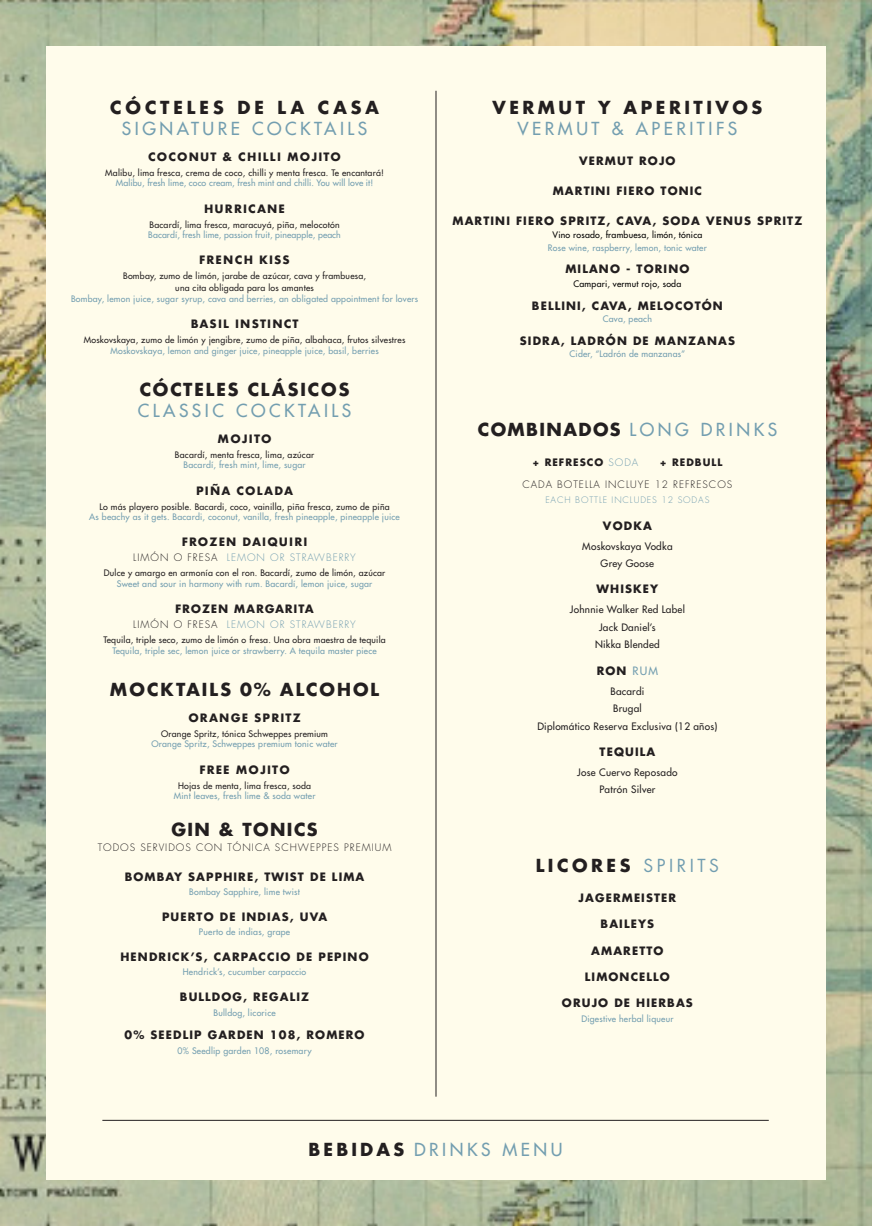
<style>
.page{position:relative;width:872px;height:1226px;background:#fff}
.page>*{position:absolute;margin:0;border:0;box-sizing:border-box;transform-origin:0 0}
.t1{font:500 17.5px "Futura Std";letter-spacing:.2em;color:#739eb0}
.t2{font:700 17.5px "Futura";letter-spacing:.08em;color:#231f20}
.t3{font:700 17.5px "Futura Std";letter-spacing:.2em;color:#231f20}
.t4{font:700 17.5px "Futura Std";letter-spacing:.08em;color:#231f20}
.t5{font:700 17.5px "Futura";letter-spacing:.2em;color:#231f20}
.spanish_describtions{font:700 11.25px "Futura Std";letter-spacing:.1em;color:#231f20}
.t6{font:700 11.25px "Futura";letter-spacing:.1em;color:#231f20}
.t7{font:700 11.25px "Futura";letter-spacing:.07em;color:#231f20}
.spanish_describtions-2{font:500 10px "Futura Std";letter-spacing:.025em;color:#231f20}
.t8{font:300 10px "Futura Std";letter-spacing:.1em;color:#231f20}
.t9{font:300 10px "Futura Std";letter-spacing:.1em;color:#719db0}
.t10{font:700 10px "Futura Std";letter-spacing:.1em;color:#231f20}
.english_describtion{font:500 8.75px "Futura Std";letter-spacing:.025em;color:#739eb0}
.spanish_describtions-3{font:500 8.75px "Futura Std";letter-spacing:.025em;color:#231f20}
.spanish_describtions-4{font:500 8.75px "Futura Std";letter-spacing:.025em;color:#739eb0}
.english_describtion-2{font:500 8.75px "Futura Std";letter-spacing:.025em;color:#231f20}
.t11{font:500 8.75px "Futura Std";letter-spacing:.025em;color:#000}
.t12{font:300 8.75px "Futura Std";letter-spacing:.1em;color:#719db0}
.s1{color:#231f20}
.s2{font-weight:500;color:#739eb0}
.s3{font-weight:300;color:#719db0}
.s4{font-weight:400;color:#719db0}
.s5{font-weight:700;color:#231f20}
</style>
<div class="page">
<img style="left:0;top:0;width:845px;height:1226px">
<img style="left:845px;top:0;width:27px;height:1226px">
<div style="left:46px;top:46px;width:780px;height:1134px;background:#fffceb"></div>
<hr style="left:436px;top:91px;width:1px;height:1006px;background:#231f20">
<hr style="left:102px;top:1120px;width:666px;height:1px;background:#231f20">
<p class="t5" style="left:110px;top:95px;width:271px">CÓCTELES DE LA CASA</p>
<p class="t1" style="left:122px;top:117px;width:247px">SIGNATURE COCKTAILS</p>
<p class="t6" style="left:148px;top:149px;width:194px">COCONUT &amp; CHILLI MOJITO</p>
<p class="spanish_describtions-3" style="left:105px;top:167px;width:280px">Malibu, lima fresca, crema de coco, chilli y menta fresca. Te encantará!</p>
<p class="english_describtion" style="left:116px;top:178px;width:259px">Malibu, fresh lime, coco cream, fresh mint and chilli. You will love it!</p>
<p class="t6" style="left:204px;top:200px;width:82px">HURRICANE</p>
<p class="spanish_describtions-3" style="left:150px;top:219px;width:191px">Bacardí, lima fresca, maracuyá, piña, melocotón</p>
<p class="english_describtion" style="left:148px;top:230px;width:194px">Bacardí, fresh lime, passion fruit, pineapple, peach</p>
<p class="t6" style="left:199px;top:252px;width:92px">FRENCH KISS</p>
<p class="english_describtion-2" style="left:123px;top:271px;width:244px">Bombay, zumo de limón, jarabe de azúcar, cava y frambuesa,</p>
<p class="english_describtion-2" style="left:175px;top:282px;width:140px">una cita obligada para los amantes</p>
<p class="english_describtion" style="left:71px;top:293px;width:348px">Bombay, lemon juice, sugar syrup, cava and berries, an obligated appointment for lovers</p>
<p class="t6" style="left:191px;top:316px;width:109px">BASIL INSTINCT</p>
<p class="spanish_describtions-3" style="left:84px;top:335px;width:323px">Moskovskaya, zumo de limón y jengibre, zumo de piña, albahaca, frutos silvestres</p>
<p class="english_describtion" style="left:110px;top:345px;width:270px">Moskovskaya, lemon and ginger juice, pineapple juice, basil, berries</p>
<p class="t2" style="left:139px;top:377px;width:212px">CÓCTELES CLÁSICOS</p>
<p class="t1" style="left:138px;top:399px;width:215px">CLASSIC COCKTAILS</p>
<p class="t6" style="left:218px;top:431px;width:55px">MOJITO</p>
<p class="spanish_describtions-3" style="left:175px;top:449px;width:141px">Bacardí, menta fresca, lima, azúcar</p>
<p class="spanish_describtions-4" style="left:183px;top:460px;width:123px">Bacardí, fresh mint, lime, sugar</p>
<p class="t6" style="left:196px;top:482px;width:98px">PIÑA COLADA</p>
<p class="spanish_describtions-3" style="left:99px;top:501px;width:292px">Lo más playero posible. Bacardi, coco, vainilla, piña fresca, zumo de piña</p>
<p class="english_describtion" style="left:89px;top:512px;width:312px">As beachy as it gets. Bacardi, coconut, vanilla, fresh pineapple, pineapple juice</p>
<p class="t6" style="left:182px;top:534px;width:127px">FROZEN DAIQUIRI</p>
<p class="t9" style="left:133px;top:552px;width:224px"><span class="s1">LIMÓN O FRESA</span> LEMON OR STRAWBERRY</p>
<p class="spanish_describtions-3" style="left:104px;top:568px;width:283px">Dulce y amargo en armonía con el ron. Bacardí, zumo de limón, azúcar</p>
<p class="english_describtion" style="left:117px;top:578px;width:257px">Sweet and sour in harmony with rum. Bacardí, lemon juice, sugar</p>
<p class="t7" style="left:175px;top:601px;width:140px">FROZEN MARGARITA</p>
<p class="t9" style="left:133px;top:619px;width:224px"><span class="s1">LIMÓN O FRESA</span> LEMON OR STRAWBERRY</p>
<p class="spanish_describtions-3" style="left:103px;top:635px;width:284px">Tequila, triple seco, zumo de limón o fresa. Una obra maestra de tequila</p>
<p class="english_describtion" style="left:112px;top:645px;width:266px">Tequila, triple sec, lemon juice or strawberry. A tequila master piece</p>
<p class="t2" style="left:110px;top:677px;width:271px">MOCKTAILS 0% ALCOHOL</p>
<p class="t6" style="left:188px;top:710px;width:114px">ORANGE SPRITZ</p>
<p class="spanish_describtions-3" style="left:161px;top:728px;width:168px">Orange Spritz, tónica Schweppes premium</p>
<p class="spanish_describtions-4" style="left:151px;top:739px;width:188px">Orange Spritz, Schweppes premium tonic water</p>
<p class="t6" style="left:199px;top:761px;width:92px">FREE MOJITO</p>
<p class="spanish_describtions-3" style="left:178px;top:780px;width:134px">Hojas de menta, lima fresca, soda</p>
<p class="spanish_describtions-4" style="left:174px;top:791px;width:143px">Mint leaves, fresh lime &amp; soda water</p>
<p class="t4" style="left:171px;top:818px;width:148px">GIN &amp; TONICS</p>
<p class="t8" style="left:98px;top:841px;width:295px">TODOS SERVIDOS CON TÓNICA SCHWEPPES PREMIUM</p>
<p class="spanish_describtions" style="left:125px;top:869px;width:241px">BOMBAY SAPPHIRE, TWIST DE LIMA</p>
<p class="english_describtion" style="left:189px;top:886px;width:112px">Bombay Sapphire, lime twist</p>
<p class="spanish_describtions" style="left:162px;top:909px;width:167px">PUERTO DE INDIAS, UVA</p>
<p class="english_describtion" style="left:199px;top:926px;width:93px">Puerto de indias, grape</p>
<p class="spanish_describtions" style="left:120px;top:949px;width:250px">HENDRICK’S, CARPACCIO DE PEPINO</p>
<p class="english_describtion" style="left:183px;top:966px;width:125px">Hendrick’s, cucumber carpaccio</p>
<p class="spanish_describtions" style="left:180px;top:989px;width:131px">BULLDOG, REGALIZ</p>
<p class="english_describtion" style="left:213px;top:1007px;width:64px">Bulldog, licorice</p>
<p class="spanish_describtions" style="left:124px;top:1027px;width:242px">0% SEEDLIP GARDEN 108, ROMERO</p>
<p class="english_describtion" style="left:178px;top:1045px;width:135px">0% Seedlip garden 108, rosemary</p>
<p class="t3" style="left:492px;top:95px;width:271px">VERMUT Y APERITIVOS</p>
<p class="t1" style="left:517px;top:117px;width:221px">VERMUT &amp; APERITIFS</p>
<p class="spanish_describtions" style="left:579px;top:153px;width:98px">VERMUT ROJO</p>
<p class="spanish_describtions" style="left:553px;top:183px;width:151px">MARTINI FIERO TONIC</p>
<p class="spanish_describtions" style="left:452px;top:213px;width:351px">MARTINI FIERO SPRITZ, CAVA, SODA VENUS SPRITZ</p>
<p class="t11" style="left:552px;top:230px;width:151px">Vino rosado, frambuesa, limón, tónica</p>
<p class="english_describtion" style="left:548px;top:242px;width:160px">Rose wine, raspberry, lemon, tonic water</p>
<p class="spanish_describtions" style="left:565px;top:262px;width:125px">MILANO - TORINO</p>
<p class="t11" style="left:573px;top:278px;width:109px">Campari, vermut rojo, soda</p>
<p class="spanish_describtions" style="left:532px;top:298px;width:192px">BELLINI, CAVA, MELOCOTÓN</p>
<p class="english_describtion" style="left:603px;top:313px;width:51px">Cava, peach</p>
<p class="spanish_describtions" style="left:520px;top:333px;width:217px">SIDRA, LADRÓN DE MANZANAS</p>
<p class="english_describtion" style="left:569px;top:348px;width:117px">Cider, “Ladrón de manzanas”</p>
<p class="t4" style="left:478px;top:418px;width:301px">COMBINADOS <span class="s2">LONG DRINKS</span></p>
<p class="t10" style="left:532px;top:455px;width:107px">+ REFRESCO <span class="s3">SODA</span></p>
<p class="t10" style="left:660px;top:455px;width:64px">+ REDBULL</p>
<p class="t8" style="left:522px;top:479px;width:211px">CADA BOTELLA INCLUYE 12 REFRESCOS</p>
<p class="t12" style="left:545px;top:495px;width:166px">EACH BOTTLE INCLUDES 12 SODAS</p>
<p class="spanish_describtions" style="left:603px;top:518px;width:50px">VODKA</p>
<p class="spanish_describtions-2" style="left:582px;top:540px;width:92px">Moskovskaya Vodka</p>
<p class="spanish_describtions-2" style="left:600px;top:557px;width:55px">Grey Goose</p>
<p class="spanish_describtions" style="left:596px;top:582px;width:63px">WHISKEY</p>
<p class="spanish_describtions-2" style="left:570px;top:603px;width:116px">Johnnie Walker Red Label</p>
<p class="spanish_describtions-2" style="left:599px;top:621px;width:58px">Jack Daniel’s</p>
<p class="spanish_describtions-2" style="left:595px;top:638px;width:66px">Nikka Blended</p>
<p class="spanish_describtions" style="left:596px;top:663px;width:63px">RON <span class="s2">RUM</span></p>
<p class="spanish_describtions-2" style="left:610px;top:685px;width:35px">Bacardi</p>
<p class="spanish_describtions-2" style="left:613px;top:702px;width:30px">Brugal</p>
<p class="spanish_describtions-2" style="left:537px;top:720px;width:182px">Diplomático Reserva Exclusiva (12 años)</p>
<p class="spanish_describtions" style="left:599px;top:744px;width:57px">TEQUILA</p>
<p class="spanish_describtions-2" style="left:577px;top:766px;width:102px">Jose Cuervo Reposado</p>
<p class="spanish_describtions-2" style="left:599px;top:783px;width:57px">Patrón Silver</p>
<p class="t3" style="left:536px;top:854px;width:185px">LICORES <span class="s4">SPIRITS</span></p>
<p class="spanish_describtions" style="left:578px;top:890px;width:99px">JAGERMEISTER</p>
<p class="spanish_describtions" style="left:600px;top:917px;width:55px">BAILEYS</p>
<p class="spanish_describtions" style="left:591px;top:943px;width:74px">AMARETTO</p>
<p class="spanish_describtions" style="left:585px;top:969px;width:87px">LIMONCELLO</p>
<p class="spanish_describtions" style="left:562px;top:995px;width:132px">ORUJO DE HIERBAS</p>
<p class="english_describtion" style="left:581px;top:1013px;width:94px">Digestive herbal liqueur</p>
<p class="t1" style="left:309px;top:1139px;width:255px"><span class="s5">BEBIDAS</span> DRINKS MENU</p>
</div>
